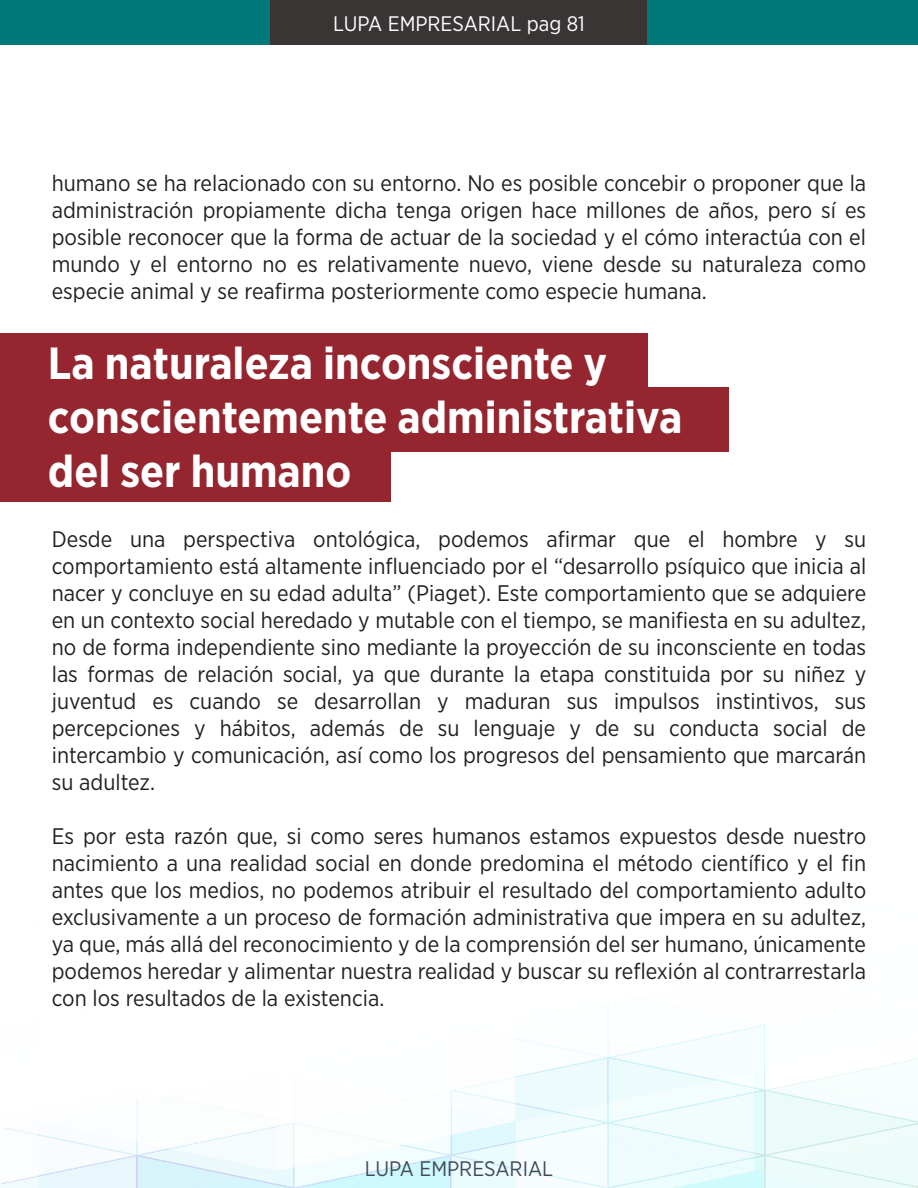
<style>
.page{position:relative;width:918px;height:1188px;background:#fff}
.page>*{position:absolute;margin:0;border:0;box-sizing:border-box;transform-origin:0 0}
.t1{font:700 45px/54px "Gotham Narrow";color:#fff}
.t2{font:22.5px/27px "Gotham Narrow";color:#241f1f;text-align:justify}
.t3{font:21px "Gotham Narrow";color:#fff}
.t4{font:21px "Gotham Narrow";color:#424958}
</style>
<div class="page">
<svg style="left:0;top:998px;width:918px;height:190px"></svg>
<div style="left:0;top:333px;width:647px;height:54px;background:#95252e"></div>
<div style="left:0;top:387px;width:729px;height:64px;background:#95252e"></div>
<div style="left:0;top:438px;width:390px;height:64px;background:#95252e"></div>
<div style="left:0;top:0;width:918px;height:45px;background:#007779"></div>
<div style="left:271px;top:0;width:376px;height:45px;background:#393535"></div>
<p class="t3" style="left:333px;top:11px;width:253px">LUPA EMPRESARIAL pag 81</p>
<p class="t2" style="left:52px;top:169px;width:816px">humano se ha relacionado con su entorno. No es posible concebir o proponer que la administración propiamente dicha tenga origen hace millones de años, pero sí es posible reconocer que la forma de actuar de la sociedad y el cómo interactúa con el mundo y el entorno no es relativamente nuevo, viene desde su naturaleza como especie animal y se reafirma posteriormente como especie humana.</p>
<h1 class="t1" style="left:48px;top:336px;width:636px">La naturaleza inconsciente y conscientemente administrativa del ser humano</h1>
<p class="t2" style="left:52px;top:525px;width:816px">Desde una perspectiva ontológica, podemos afirmar que el hombre y su comportamiento está altamente influenciado por el “desarrollo psíquico que inicia al nacer y concluye en su edad adulta” (Piaget). Este comportamiento que se adquiere en un contexto social heredado y mutable con el tiempo, se manifiesta en su adultez, no de forma independiente sino mediante la proyección de su inconsciente en todas las formas de relación social, ya que durante la etapa constituida por su niñez y juventud es cuando se desarrollan y maduran sus impulsos instintivos, sus percepciones y hábitos, además de su lenguaje y de su conducta social de intercambio y comunicación, así como los progresos del pensamiento que marcarán su adultez.</p>
<p class="t2" style="left:52px;top:822px;width:816px">Es por esta razón que, si como seres humanos estamos expuestos desde nuestro nacimiento a una realidad social en donde predomina el método científico y el fin antes que los medios, no podemos atribuir el resultado del comportamiento adulto exclusivamente a un proceso de formación administrativa que impera en su adultez, ya que, más allá del reconocimiento y de la comprensión del ser humano, únicamente podemos heredar y alimentar nuestra realidad y buscar su reflexión al contrarrestarla con los resultados de la existencia.</p>
<p class="t4" style="left:365px;top:1155px;width:190px">LUPA EMPRESARIAL</p>
</div>
